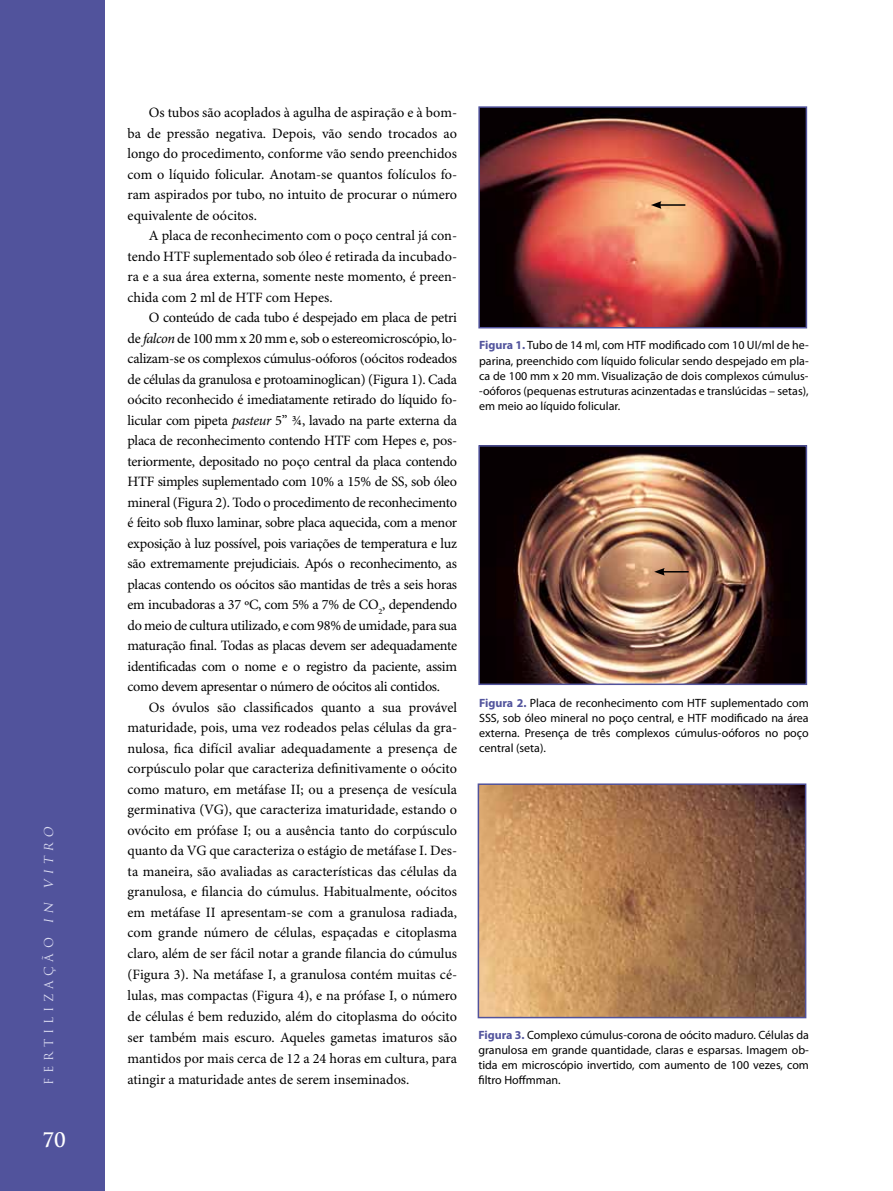
<style>
.page{position:relative;width:893px;height:1191px;background:#fff}
.page>*{position:absolute;margin:0;border:0;box-sizing:border-box;transform-origin:0 0}
.t1{font:700 19.5px "Trajan Pro";color:#fff}
.t2{font:14.25px/20.5px "Minion Pro";letter-spacing:-.005em;color:#000;text-align:justify}
.t3{font:12px/15px "Myriad Pro";color:#000;text-align:justify}
.t4{font:12px "Trajan Pro";letter-spacing:.4em;color:#dbdcf1}
.s1{font-style:italic}
.s2{font-weight:700;color:#51539c}
</style>
<div class="page">
<div style="left:0;top:0;width:105px;height:1191px;background:#51539c"></div>
<img style="left:481px;top:448px;width:323px;height:234px">
<div style="left:478px;top:445px;width:329px;height:240px;border:2px solid #51539c"></div>
<img style="left:481px;top:109px;width:323px;height:216px">
<div style="left:478px;top:106px;width:329px;height:222px;border:2px solid #51539c"></div>
<hr style="left:659px;top:204px;width:26px;height:2px;background:#000">
<svg style="left:651px;top:201px;width:10px;height:8px"></svg>
<svg style="left:654px;top:568px;width:35px;height:7px"></svg>
<img style="left:481px;top:786px;width:322px;height:229px">
<div style="left:478px;top:783px;width:328px;height:235px;border:2px solid #51539c"></div>
<p class="t4" style="left:41px;top:1084px;width:262px;rotate:-90deg">Fertilização <span class="s1">in vitro</span></p>
<h1 class="t1" style="left:43px;top:1128px;width:25px">70</h1>
<p class="t2" style="left:128px;top:102px;width:331px;text-indent:21px">Os tubos são acoplados à agulha de aspiração e à bom&shy;ba de pressão negativa. Depois, vão sendo trocados ao longo do procedimento, conforme vão sendo preenchidos com o líquido folicular. Anotam-se quantos folículos fo&shy;ram aspirados por tubo, no intuito de procurar o número equivalente de oócitos.</p>
<p class="t2" style="left:128px;top:226px;width:331px;text-indent:21px">A placa de reconhecimento com o poço central já con&shy;tendo HTF suplementado sob óleo é retirada da incubado&shy;ra e a sua área externa, somente neste momento, é preen&shy;chida com 2 ml de HTF com Hepes.</p>
<p class="t2" style="left:128px;top:308px;width:331px;text-indent:21px">O conteúdo de cada tubo é despejado em placa de petri de <span class="s1">falcon</span> de 100 mm x 20 mm e, sob o estereomicroscópio, lo&shy;calizam-se os complexos cúmulus-oóforos (oócitos rodeados de células da granulosa e protoaminoglican) (Figura 1). Cada oócito reconhecido é imediatamente retirado do líquido fo&shy;licular com pipeta <span class="s1">pasteur</span> 5” ¾, lavado na parte externa da placa de reconhecimento contendo HTF com Hepes e, pos&shy;teriormente, depositado no poço central da placa contendo HTF simples suplementado com 10% a 15% de SS, sob óleo mineral (Figura 2). Todo o procedimento de reconhecimento é feito sob fluxo laminar, sobre placa aquecida, com a menor exposição à luz possível, pois variações de temperatura e luz são extremamente prejudiciais. Após o reconhecimento, as placas contendo os oócitos são mantidas de três a seis horas em incubadoras a 37 ºC, com 5% a 7% de CO<sub>2</sub>, dependendo do meio de cultura utilizado, e com 98% de umidade, para sua maturação final. Todas as placas devem ser adequadamente identificadas com o nome e o registro da paciente, assim como devem apresentar o número de oócitos ali contidos.</p>
<p class="t2" style="left:128px;top:697px;width:331px;text-indent:21px">Os óvulos são classificados quanto a sua provável maturidade, pois, uma vez rodeados pelas células da gra&shy;nulosa, fica difícil avaliar adequadamente a presença de corpúsculo polar que caracteriza definitivamente o oócito como maturo, em metáfase II; ou a presença de vesícula germinativa (VG), que caracteriza imaturidade, estando o ovócito em prófase I; ou a ausência tanto do corpúsculo quanto da VG que caracteriza o estágio de metáfase I. Des&shy;ta maneira, são avaliadas as características das células da granulosa, e filancia do cúmulus. Habitualmente, oócitos em metáfase II apresentam-se com a granulosa radiada, com grande número de células, espaçadas e citoplasma claro, além de ser fácil notar a grande filancia do cúmulus (Figura 3). Na metáfase I, a granulosa contém muitas cé&shy;lulas, mas compactas (Figura 4), e na prófase I, o número de células é bem reduzido, além do citoplasma do oócito ser também mais escuro. Aqueles gametas imaturos são mantidos por mais cerca de 12 a 24 horas em cultura, para atingir a maturidade antes de serem inseminados.</p>
<p class="t3" style="left:479px;top:338px;width:331px"><span class="s2">Figura 1.</span> Tubo de 14 ml, com HTF modificado com 10 UI/ml de he&shy;parina, preenchido com líquido folicular sendo despejado em pla&shy;ca de 100 mm x 20 mm. Visualização de dois complexos cúmulus--oóforos (pequenas estruturas acinzentadas e translúcidas – setas), em meio ao líquido folicular.</p>
<p class="t3" style="left:479px;top:695px;width:331px"><span class="s2">Figura 2.</span> Placa de reconhecimento com HTF suplementado com SSS, sob óleo mineral no poço central, e HTF modificado na área externa. Presença de três complexos cúmulus-oóforos no poço central (seta).</p>
<p class="t3" style="left:478px;top:1027px;width:332px"><span class="s2">Figura 3.</span> Complexo cúmulus-corona de oócito maduro. Células da granulosa em grande quantidade, claras e esparsas. Imagem ob&shy;tida em microscópio invertido, com aumento de 100 vezes, com filtro Hoffmman.</p>
</div>
